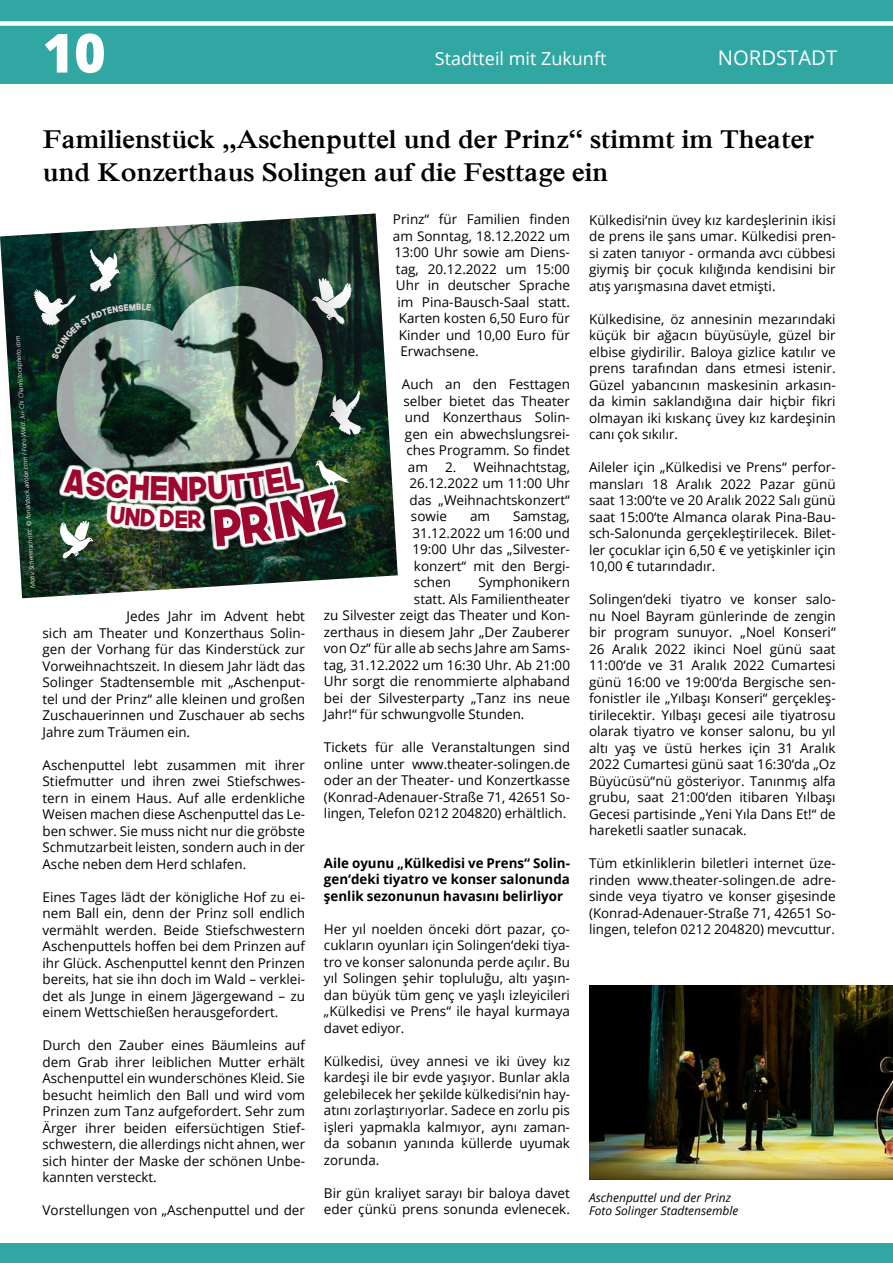
<style>
.page{position:relative;width:893px;height:1263px;background:#fff}
.page>*{position:absolute;margin:0;border:0;box-sizing:border-box;transform-origin:0 0}
.t1{font:800 54px "Open Sans";color:#fff}
.t2{font:32.85px "The Next Font";color:#9e082e}
.t3{font:700 27px/32.4px "Iskoola Pota";color:#000}
.t4{font:23.7px "The Next Font";color:#9e082e}
.t5{font:20.25px "Open Sans";color:#fff}
.t6{font:18px "Open Sans";color:#fff}
.t7{font:13.5px/16.5px "Open Sans";color:#000;text-align:justify}
.t8{font:700 13.5px/16.5px "Open Sans";color:#000;text-align:justify}
.t9{font:italic 12px/13.5px "Open Sans";color:#000}
.t10{font:8.85px "The Next Font";color:#fff}
.t11{font:italic 300 6.6px "Frutiger LT Std";color:#fff}
</style>
<div class="page">
<div style="left:0;top:0;width:893px;height:84px;background:#31a7a4"></div>
<div style="left:0;top:21px;width:893px;height:5px;background:#fff"></div>
<div style="left:0;top:1243px;width:893px;height:20px;background:#31a7a4"></div>
<img style="left:22px;top:213px;width:376px;height:385px">
<div style="left:0;top:222px;width:386px;height:374px;background:#000;opacity:.75"></div>
<svg style="left:48px;top:275px;width:290px;height:259px;background:#385647"></svg>
<img style="left:48px;top:286px;width:287px;height:231px">
<div style="left:217px;top:492px;width:144px;height:73px;background:#03050e;opacity:.75"></div>
<img style="left:589px;top:985px;width:304px;height:194px">
<svg style="left:33px;top:249px;width:103px;height:111px;background:#3b5851"></svg>
<svg style="left:142px;top:304px;width:9px;height:7px"></svg>
<img style="left:58px;top:451px;width:291px;height:108px">
<h1 class="t1" style="left:43px;top:12px;width:65px">10</h1>
<h3 class="t6" style="left:435px;top:46px;width:173px">Stadtteil mit Zukunft</h3>
<h3 class="t5" style="left:718px;top:43px;width:121px">NORDSTADT</h3>
<h3 class="t3" style="left:43px;top:123px;width:773px">Familienstück „Aschenputtel und der Prinz“ stimmt im Theater und Konzerthaus Solingen auf die Festtage ein</h3>
<p class="t11" style="left:28px;top:588px;width:255px;rotate:-93deg">Motiv Scherenschnitt: © fona/stock.adobe.com / Foto Wald: Jui-Chi Chan/istockphoto.com</p>
<p class="t10" style="left:136px;top:301px;width:7px">b</p>
<h2 class="t2" style="left:168px;top:466px;width:23px">n</h2>
<h3 class="t4" style="left:175px;top:503px;width:15px">e</h3>
<p class="t7" style="left:43px;top:608px;width:264px;text-indent:84px">Jedes Jahr im Advent hebt sich am Theater und Konzerthaus Solin&shy;gen der Vorhang für das Kinderstück zur Vorweihnachtszeit. In diesem Jahr lädt das Solinger Stadtensemble mit „Aschenput&shy;tel und der Prinz“ alle kleinen und großen Zuschauerinnen und Zuschauer ab sechs Jahre zum Träumen ein.</p>
<p class="t7" style="left:43px;top:756px;width:264px">Aschenputtel lebt zusammen mit ihrer Stiefmutter und ihren zwei Stiefschwes&shy;tern in einem Haus. Auf alle erdenkliche Weisen machen diese Aschenputtel das Le&shy;ben schwer. Sie muss nicht nur die gröbste Schmutzarbeit leisten, sondern auch in der Asche neben dem Herd schlafen.</p>
<p class="t7" style="left:43px;top:888px;width:264px">Eines Tages lädt der königliche Hof zu ei&shy;nem Ball ein, denn der Prinz soll endlich vermählt werden. Beide Stiefschwestern Aschenputtels hoffen bei dem Prinzen auf ihr Glück. Aschenputtel kennt den Prinzen bereits, hat sie ihn doch im Wald – verklei&shy;det als Junge in einem Jägergewand – zu einem Wettschießen herausgefordert.</p>
<p class="t7" style="left:43px;top:1037px;width:264px">Durch den Zauber eines Bäumleins auf dem Grab ihrer leiblichen Mutter erhält Aschenputtel ein wunderschönes Kleid. Sie besucht heimlich den Ball und wird vom Prinzen zum Tanz aufgefordert. Sehr zum Ärger ihrer beiden eifersüchtigen Stief&shy;schwestern, die allerdings nicht ahnen, wer sich hinter der Maske der schönen Unbe&shy;kannten versteckt.</p>
<p class="t7" style="left:43px;top:1202px;width:264px">Vorstellungen von „Aschenputtel und der</p>
<p class="t7" style="left:393px;top:210px;width:179px">Prinz“ für Familien finden</p>
<p class="t7" style="left:393px;top:227px;width:179px">am Sonntag, 18.12.2022 um</p>
<p class="t7" style="left:394px;top:243px;width:177px">13:00 Uhr sowie am Diens-</p>
<p class="t7" style="left:396px;top:260px;width:176px">tag, 20.12.2022 um 15:00</p>
<p class="t7" style="left:396px;top:276px;width:176px">Uhr in deutscher Sprache</p>
<p class="t7" style="left:397px;top:293px;width:174px">im Pina-Bausch-Saal statt.</p>
<p class="t7" style="left:399px;top:309px;width:173px">Karten kosten 6,50 Euro für</p>
<p class="t7" style="left:399px;top:326px;width:173px">Kinder und 10,00 Euro für</p>
<p class="t7" style="left:400px;top:342px;width:80px">Erwachsene.</p>
<p class="t7" style="left:402px;top:375px;width:170px">Auch an den Festtagen</p>
<p class="t7" style="left:403px;top:392px;width:168px">selber bietet das Theater</p>
<p class="t7" style="left:405px;top:408px;width:167px">und Konzerthaus Solin-</p>
<p class="t7" style="left:405px;top:425px;width:167px">gen ein abwechslungsrei-</p>
<p class="t7" style="left:406px;top:441px;width:165px">ches Programm. So findet</p>
<p class="t7" style="left:408px;top:458px;width:22px">am</p>
<p class="t7" style="left:409px;top:458px;width:162px;text-indent:36px">2. Weihnachtstag, 26.12.2022 um 11:00 Uhr das „Weihnachtskonzert“ sowie</p>
<p class="t7" style="left:412px;top:507px;width:159px;text-indent:101px">Samstag, 31.12.2022 um 16:00 und 19:00 Uhr das „Silvester&shy;konzert“ mit den Bergi&shy;schen</p>
<p class="t7" style="left:470px;top:507px;width:22px">am</p>
<p class="t7" style="left:478px;top:573px;width:93px">Symphonikern</p>
<p class="t7" style="left:414px;top:590px;width:157px">statt. Als Familientheater</p>
<p class="t7" style="left:324px;top:606px;width:248px">zu Silvester zeigt das Theater und Kon-</p>
<p class="t7" style="left:324px;top:623px;width:248px">zerthaus in diesem Jahr „Der Zauberer</p>
<p class="t7" style="left:324px;top:639px;width:248px">von Oz“ für alle ab sechs Jahre am Sams-</p>
<p class="t7" style="left:324px;top:656px;width:248px">tag, 31.12.2022 um 16:30 Uhr. Ab 21:00</p>
<p class="t7" style="left:324px;top:672px;width:248px">Uhr sorgt die renommierte alphaband</p>
<p class="t7" style="left:324px;top:689px;width:247px">bei der Silvesterparty „Tanz ins neue</p>
<p class="t7" style="left:324px;top:705px;width:202px">Jahr!“ für schwungvolle Stunden.</p>
<p class="t7" style="left:324px;top:738px;width:248px">Tickets für alle Veranstaltungen sind online unter www.theater-solingen.de oder an der Theater- und Konzertkasse (Konrad-Adenauer-Straße 71, 42651 So&shy;lingen, Telefon 0212 204820) erhältlich.</p>
<p class="t8" style="left:324px;top:854px;width:248px">Aile oyunu „Külkedisi ve Prens“ Solin&shy;gen‘deki tiyatro ve konser salonunda şenlik sezonunun havasını belirliyor</p>
<p class="t7" style="left:324px;top:920px;width:248px">Her yıl noelden önceki dört pazar, ço&shy;cukların oyunları için Solingen‘deki tiya&shy;tro ve konser salonunda perde açılır. Bu yıl Solingen şehir topluluğu, altı yaşın&shy;dan büyük tüm genç ve yaşlı izleyicileri „Külkedisi ve Prens“ ile hayal kurmaya davet ediyor.</p>
<p class="t7" style="left:324px;top:1052px;width:248px">Külkedisi, üvey annesi ve iki üvey kız kardeşi ile bir evde yaşıyor. Bunlar akla gelebilecek her şekilde külkedisi‘nin hay&shy;atını zorlaştırıyorlar. Sadece en zorlu pis işleri yapmakla kalmıyor, aynı zaman&shy;da sobanın yanında küllerde uyumak zorunda.</p>
<p class="t7" style="left:324px;top:1184px;width:248px">Bir gün kraliyet sarayı bir baloya davet eder çünkü prens sonunda evlenecek.</p>
<p class="t7" style="left:589px;top:211px;width:248px">Külkedisi‘nin üvey kız kardeşlerinin ikisi de prens ile şans umar. Külkedisi pren&shy;si zaten tanıyor - ormanda avcı cübbesi giymiş bir çocuk kılığında kendisini bir atış yarışmasına davet etmişti.</p>
<p class="t7" style="left:589px;top:310px;width:248px">Külkedisine, öz annesinin mezarındaki küçük bir ağacın büyüsüyle, güzel bir elbise giydirilir. Baloya gizlice katılır ve prens tarafından dans etmesi istenir.<br>Güzel yabancının maskesinin arkasın&shy;da kimin saklandığına dair hiçbir fikri olmayan iki kıskanç üvey kız kardeşinin canı çok sıkılır.</p>
<p class="t7" style="left:589px;top:459px;width:248px">Aileler için „Külkedisi ve Prens“ perfor&shy;mansları 18 Aralık 2022 Pazar günü saat 13:00‘te ve 20 Aralık 2022 Salı günü saat 15:00‘te Almanca olarak Pina-Bau&shy;sch-Salonunda gerçekleştirilecek. Bilet&shy;ler çocuklar için 6,50 € ve yetişkinler için 10,00 € tutarındadır.</p>
<p class="t7" style="left:589px;top:591px;width:248px">Solingen‘deki tiyatro ve konser salo&shy;nu Noel Bayram günlerinde de zengin bir program sunuyor. „Noel Konseri“ 26 Aralık 2022 ikinci Noel günü saat 11:00‘de ve 31 Aralık 2022 Cumartesi günü 16:00 ve 19:00‘da Bergische sen&shy;fonistler ile „Yılbaşı Konseri“ gerçekleş&shy;tirilecektir. Yılbaşı gecesi aile tiyatrosu olarak tiyatro ve konser salonu, bu yıl altı yaş ve üstü herkes için 31 Aralık 2022 Cumartesi günü saat 16:30‘da „Oz Büyücüsü“nü gösteriyor. Tanınmış alfa grubu, saat 21:00‘den itibaren Yılbaşı Gecesi partisinde „Yeni Yıla Dans Et!“ de hareketli saatler sunacak.</p>
<p class="t7" style="left:589px;top:855px;width:248px">Tüm etkinliklerin biletleri internet üze&shy;rinden www.theater-solingen.de adre&shy;sinde veya tiyatro ve konser gişesinde (Konrad-Adenauer-Straße 71, 42651 So&shy;lingen, telefon 0212 204820) mevcuttur.</p>
<p class="t9" style="left:589px;top:1190px;width:151px">Aschenputtel und der Prinz<br>Foto Solinger Stadtensemble</p>
</div>
